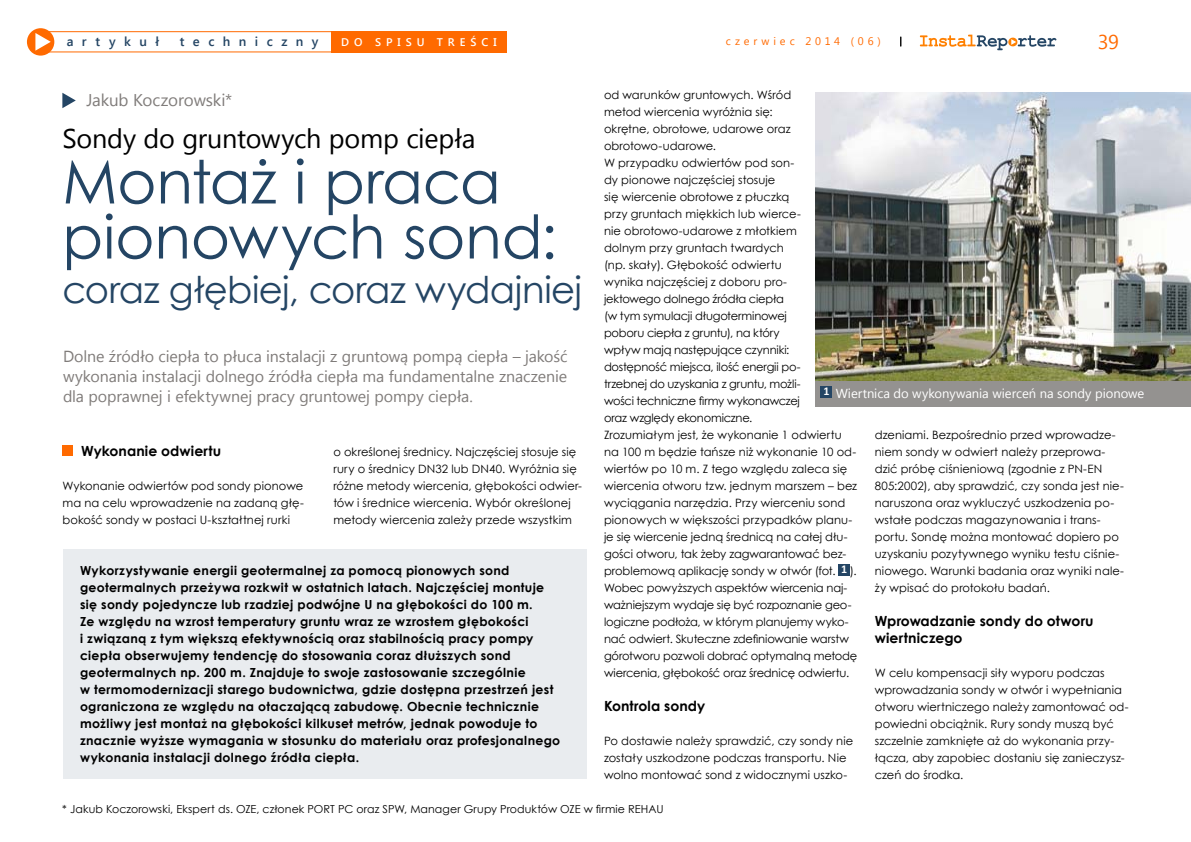
<style>
.page{position:relative;width:1191px;height:842px;background:#fff}
.page>*{position:absolute;margin:0;border:0;box-sizing:border-box;transform-origin:0 0}
.t1{font:60px/55px "Century Gothic";letter-spacing:-.005em;color:#244564}
.t2{font:37px "Century Gothic";letter-spacing:-.015em;color:#244564}
.t3{font:27px "Segoe UI";letter-spacing:-.01em;color:#000}
.t4{font:20px "Segoe UI";color:#ff6a00}
.t5{font:17px "Segoe UI";letter-spacing:-.005em;color:#807c7a}
.t6{font:16px/20px "Segoe UI";letter-spacing:-.005em;color:#807c7a;text-align:justify}
.t7{font:700 14px/17px "Century Gothic";letter-spacing:.005em;color:#000}
.t8{font:13px "Segoe UI";letter-spacing:-.005em;color:#fff}
.t9{font:600 13px "Segoe UI";letter-spacing:.65em;color:#244564}
.t10{font:700 12.5px/17px "Century Gothic";letter-spacing:.025em;color:#000}
.t11{font:11.5px/17px "Century Gothic";color:#000}
.t12{font:600 11.1px "Segoe UI";letter-spacing:.445em;color:#fff}
.t13{font:11px "Century Gothic";letter-spacing:.005em;color:#000}
.t14{font:11px "Segoe UI";letter-spacing:.355em;color:#ff6a00}
</style>
<div class="page">
<div style="left:27px;top:28px;width:27px;height:28px;background:#ff6a00;border-radius:50%"></div>
<svg style="left:35px;top:33px;width:16px;height:17px"></svg>
<svg style="left:920px;top:35px;width:136px;height:15px"></svg>
<div style="left:33px;top:31px;width:310px;height:21px;border:1px solid #ff6a00"></div>
<div style="left:331px;top:31px;width:176px;height:21px;background:#ff6a00"></div>
<div style="left:838px;top:564px;width:12px;height:11px;background:#244564"></div>
<svg style="left:62px;top:93px;width:14px;height:15px"></svg>
<div style="left:63px;top:446px;width:10px;height:10px;background:#ff6a00"></div>
<div style="left:63px;top:550px;width:524px;height:229px;background:#e9ecef"></div>
<img style="left:815px;top:93px;width:376px;height:288px">
<div style="left:815px;top:381px;width:376px;height:25px;background:#949290"></div>
<div style="left:820px;top:386px;width:12px;height:12px;background:#244564"></div>
<p class="t9" style="left:67px;top:32px;width:94px">artykuł</p>
<p class="t9" style="left:180px;top:32px;width:140px">techniczny</p>
<p class="t12" style="left:341px;top:34px;width:157px">do spisu treści</p>
<p class="t14" style="left:726px;top:34px;width:156px">czerwiec 2014 (06)</p>
<h3 class="t4" style="left:1098px;top:28px;width:23px">39</h3>
<h3 class="t5" style="left:86px;top:88px;width:147px">Jakub Koczorowski*</h3>
<h3 class="t3" style="left:62px;top:120px;width:415px">Sondy do gruntowych pomp ciepła</h3>
<h1 class="t1" style="left:62px;top:153px;width:496px">Montaż i praca pionowych sond:</h1>
<h2 class="t2" style="left:62px;top:264px;width:521px">coraz głębiej, coraz wydajniej</h2>
<h3 class="t6" style="left:63px;top:345px;width:506px">Dolne źródło ciepła to płuca instalacji z gruntową pompą ciepła – jakość wykonania instalacji dolnego źródła ciepła ma fundamentalne znaczenie dla poprawnej i efektywnej pracy gruntowej pompy ciepła.</h3>
<p class="t7" style="left:81px;top:442px;width:142px">Wykonanie odwiertu</p>
<p class="t11" style="left:63px;top:477px;width:243px;text-align:justify">Wykonanie odwiertów pod sondy pionowe ma na celu wprowadzenie na zadaną głę&shy;bokość sondy w postaci U-kształtnej rurki</p>
<p class="t11" style="left:333px;top:443px;width:250px">o określonej średnicy. Najczęściej stosuje się rury o średnicy DN32 lub DN40. Wyróżnia się różne metody wiercenia, głębokości odwier&shy;tów i średnice wiercenia. Wybór określonej metody wiercenia zależy przede wszystkim</p>
<p class="t10" style="left:80px;top:562px;width:482px">Wykorzystywanie energii geotermalnej za pomocą pionowych sond geotermalnych przeżywa rozkwit w ostatnich latach. Najczęściej montuje się sondy pojedyncze lub rzadziej podwójne U na głębokości do 100 m.<br>Ze względu na wzrost temperatury gruntu wraz ze wzrostem głębokości<br>i związaną z tym większą efektywnością oraz stabilnością pracy pompy ciepła obserwujemy tendencję do stosowania coraz dłuższych sond geotermalnych np. 200 m. Znajduje to swoje zastosowanie szczególnie<br>w termomodernizacji starego budownictwa, gdzie dostępna przestrzeń jest ograniczona ze względu na otaczającą zabudowę. Obecnie technicznie możliwy jest montaż na głębokości kilkuset metrów, jednak powoduje to znacznie wyższe wymagania w stosunku do materiału oraz profesjonalnego wykonania instalacji dolnego źródła ciepła.</p>
<p class="t11" style="left:604px;top:86px;width:255px">od warunków gruntowych. Wśród<br>metod wiercenia wyróżnia się:<br>okrętne, obrotowe, udarowe oraz obrotowo-udarowe.<br>W przypadku odwiertów pod son-<br>dy pionowe najczęściej stosuje<br>się wiercenie obrotowe z płuczką<br>przy gruntach miękkich lub wierce-<br>nie obrotowo-udarowe z młotkiem<br>dolnym przy gruntach twardych<br>(np. skały). Głębokość odwiertu<br>wynika najczęściej z doboru pro-<br>jektowego dolnego źródła ciepła<br>(w tym symulacji długoterminowej<br>poboru ciepła z gruntu), na który<br>wpływ mają następujące czynniki:<br>dostępność miejsca, ilość energii po-<br>trzebnej do uzyskania z gruntu, możli-<br>wości techniczne firmy wykonawczej<br>oraz względy ekonomiczne.<br>Zrozumiałym jest, że wykonanie 1 odwiertu na 100 m będzie tańsze niż wykonanie 10 od&shy;wiertów po 10 m. Z tego względu zaleca się wiercenia otworu tzw. jednym marszem – bez wyciągania narzędzia. Przy wierceniu sond pionowych w większości przypadków planu&shy;je się wiercenie jedną średnicą na całej dłu&shy;gości otworu, tak żeby zagwarantować bez&shy;problemową aplikację sondy w otwór (fot. <sup>1</sup> ).<br>Wobec powyższych aspektów wiercenia naj&shy;ważniejszym wydaje się być rozpoznanie geo&shy;logiczne podłoża, w którym planujemy wyko&shy;nać odwiert. Skuteczne zdefiniowanie warstw górotworu pozwoli dobrać optymalną metodę wiercenia, głębokość oraz średnicę odwiertu.</p>
<p class="t7" style="left:604px;top:697px;width:103px">Kontrola sondy</p>
<p class="t11" style="left:604px;top:732px;width:251px">Po dostawie należy sprawdzić, czy sondy nie zostały uszkodzone podczas transportu. Nie wolno montować sond z widocznymi uszko-</p>
<p class="t8" style="left:823px;top:384px;width:322px"><sup>1</sup> Wiertnica do wykonywania wierceń na sondy pionowe</p>
<p class="t11" style="left:874px;top:426px;width:251px">dzeniami. Bezpośrednio przed wprowadze&shy;niem sondy w odwiert należy przeprowa&shy;dzić próbę ciśnieniową (zgodnie z PN-EN 805:2002), aby sprawdzić, czy sonda jest nie&shy;naruszona oraz wykluczyć uszkodzenia po&shy;wstałe podczas magazynowania i trans&shy;portu. Sondę można montować dopiero po uzyskaniu pozytywnego wyniku testu ciśnie&shy;niowego. Warunki badania oraz wyniki nale&shy;ży wpisać do protokołu badań.</p>
<p class="t7" style="left:874px;top:612px;width:220px">Wprowadzanie sondy do otworu wiertniczego</p>
<p class="t11" style="left:874px;top:664px;width:255px">W celu kompensacji siły wyporu podczas wprowadzania sondy w otwór i wypełniania otworu wiertniczego należy zamontować od&shy;powiedni obciążnik. Rury sondy muszą być szczelnie zamknięte aż do wykonania przy&shy;łącza, aby zapobiec dostaniu się zanieczysz&shy;czeń do środka.</p>
<p class="t13" style="left:62px;top:801px;width:603px">* Jakub Koczorowski, Ekspert ds. OZE, członek PORT PC oraz SPW, Manager Grupy Produktów OZE w firmie REHAU</p>
</div>
